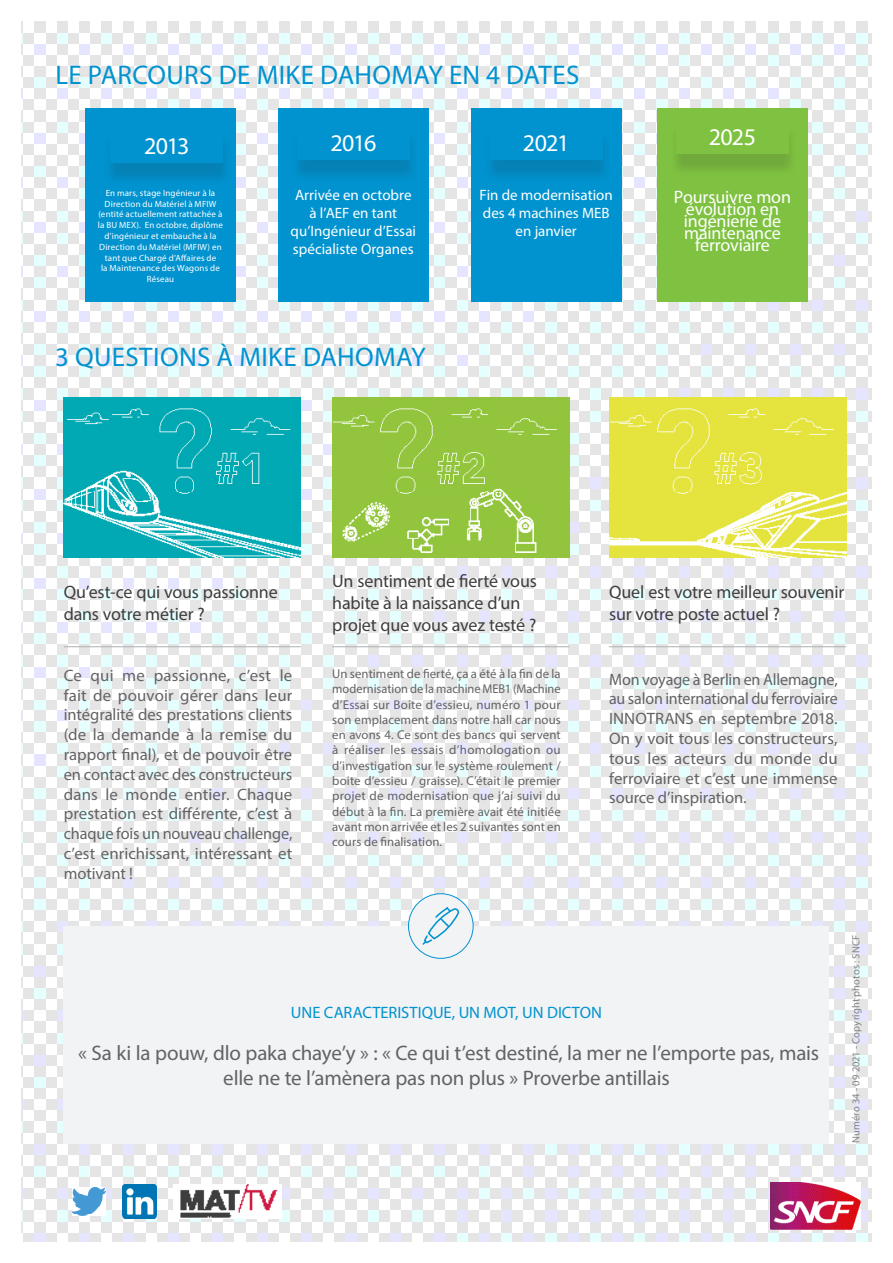
<style>
.page{position:relative;width:893px;height:1263px;background:#fff}
.page>*{position:absolute;margin:0;border:0;box-sizing:border-box;transform-origin:0 0}
.t1{font:27px "Myriad Pro";letter-spacing:.01em;color:#0093d0}
.t2{font:24px "Myriad Pro";letter-spacing:-.035em;color:#fff}
.t3{font:21px/25.2px "Myriad Pro";letter-spacing:-.01em;color:#636366;text-align:center}
.t4{font:18px/21.6px "Myriad Pro";letter-spacing:-.01em;color:#3e3e3f}
.t5{font:18px "Myriad Pro";letter-spacing:-.01em;color:#fff}
.t6{font:16.5px/19.8px "Myriad Pro";color:#636366;text-align:justify}
.t7{font:16.5px "Myriad Pro";color:#0093d0}
.t8{font:15px/18px "Myriad Pro";color:#fff;text-align:center}
.t9{font:12.75px/15.3px "Myriad Pro";letter-spacing:.005em;color:#636366;text-align:justify}
.t10{font:10.5px "Myriad Pro";letter-spacing:.01em;color:#808285}
.t11{font:9px/10.8px "Myriad Pro";letter-spacing:.02em;color:#fff;text-align:center}
</style>
<div class="page">
<img style="left:21px;top:21px;width:851px;height:1221px">
<img style="left:771px;top:1183px;width:89px;height:46px">
<div style="left:85px;top:108px;width:151px;height:194px;background:#0093d0"></div>
<div style="left:64px;top:926px;width:765px;height:217px;background:#f2f3f4"></div>
<div style="left:278px;top:108px;width:151px;height:194px;background:#0093d0"></div>
<div style="left:471px;top:108px;width:151px;height:194px;background:#0093d0"></div>
<div style="left:657px;top:108px;width:151px;height:194px;background:#7fc241"></div>
<div style="left:104px;top:134px;width:128px;height:52px;background:#231f20;opacity:.15"></div>
<div style="left:111px;top:128px;width:112px;height:35px;background:#0093d0"></div>
<div style="left:290px;top:131px;width:129px;height:51px;background:#231f20;opacity:.15"></div>
<div style="left:297px;top:124px;width:113px;height:36px;background:#0093d0"></div>
<div style="left:483px;top:131px;width:129px;height:51px;background:#231f20;opacity:.15"></div>
<div style="left:490px;top:124px;width:112px;height:36px;background:#0093d0"></div>
<div style="left:669px;top:125px;width:129px;height:52px;background:#231f20;opacity:.15"></div>
<div style="left:676px;top:118px;width:113px;height:36px;background:#7fc241"></div>
<hr style="left:64px;top:646px;width:237px;height:1px;background:#adb1b1">
<hr style="left:332px;top:646px;width:237px;height:1px;background:#adb1b1">
<hr style="left:609px;top:646px;width:237px;height:1px;background:#adb1b1">
<img style="left:64px;top:397px;width:237px;height:160px">
<img style="left:332px;top:397px;width:237px;height:160px">
<img style="left:609px;top:397px;width:237px;height:160px">
<div style="left:408px;top:894px;width:65px;height:64px;background:#f2f3f4;border-radius:50%"></div>
<div style="left:408px;top:893px;width:65px;height:66px;border:1px solid #0093d0;border-radius:50%"></div>
<svg style="left:422px;top:907px;width:38px;height:38px"></svg>
<img style="left:72px;top:1187px;width:33px;height:28px">
<img style="left:123px;top:1185px;width:33px;height:33px">
<img style="left:173px;top:1185px;width:108px;height:33px">
<p class="t1" style="left:56px;top:58px;width:525px">LE PARCOURS DE MIKE DAHOMAY EN 4 DATES</p>
<p class="t2" style="left:144px;top:131px;width:47px">2013</p>
<p class="t2" style="left:330px;top:128px;width:47px">2016</p>
<p class="t2" style="left:523px;top:128px;width:48px">2021</p>
<p class="t2" style="left:709px;top:122px;width:49px">2025</p>
<p class="t11" style="left:98px;top:187px;width:127px">En mars, stage Ingénieur à la<br>Direction du Matériel à MFIW (entité actuellement rattachée à la BU MEX). En octobre, diplôme d’ingénieur et embauche à la<br>Direction du Matériel (MFIW) en tant que Chargé d’Affaires de<br>la Maintenance des Wagons de<br>Réseau</p>
<p class="t8" style="left:291px;top:186px;width:127px">Arrivée en octobre à l’AEF en tant qu’Ingénieur d’Essai spécialiste Organes</p>
<p class="t8" style="left:480px;top:186px;width:135px">Fin de modernisation des 4 machines MEB en janvier</p>
<p class="t5" style="left:674px;top:185px;width:119px">Poursuivre mon</p>
<p class="t5" style="left:686px;top:197px;width:95px">évolution en</p>
<p class="t5" style="left:684px;top:209px;width:99px">ingénierie de</p>
<p class="t5" style="left:684px;top:221px;width:98px">maintenance</p>
<p class="t5" style="left:695px;top:233px;width:76px">ferroviaire</p>
<p class="t1" style="left:55px;top:340px;width:372px">3 QUESTIONS À MIKE DAHOMAY</p>
<p class="t4" style="left:64px;top:581px;width:216px">Qu’est-ce qui vous passionne dans votre métier ?</p>
<p class="t4" style="left:332px;top:570px;width:206px">Un sentiment de fierté vous habite à la naissance d’un projet que vous avez testé ?</p>
<p class="t4" style="left:609px;top:581px;width:237px">Quel est votre meilleur souvenir sur votre poste actuel ?</p>
<p class="t6" style="left:64px;top:665px;width:230px">Ce qui me passionne, c’est le fait de pouvoir gérer dans leur intégralité des prestations clients (de la demande à la remise du rapport final), et de pouvoir être en contact avec des constructeurs dans le monde entier. Chaque prestation est différente, c’est à chaque fois un nouveau challenge, c’est enrichissant, intéressant et motivant !</p>
<p class="t9" style="left:332px;top:666px;width:230px">Un sentiment de fierté, ça a été à la fin de la modernisation de la machine MEB1 (Machine d’Essai sur Boite d’essieu, numéro 1 pour son emplacement dans notre hall car nous en avons 4. Ce sont des bancs qui servent à réaliser les essais d’homologation ou d’investigation sur le système roulement / boite d’essieu / graisse). C’était le premier projet de modernisation que j’ai suivi du début à la fin. La première avait été initiée avant mon arrivée et les 2 suivantes sont en cours de finalisation.</p>
<p class="t6" style="left:609px;top:669px;width:230px">Mon voyage à Berlin en Allemagne, au salon international du ferroviaire INNOTRANS en septembre 2018.<br>On y voit tous les constructeurs, tous les acteurs du monde du ferroviaire et c’est une immense source d’inspiration.</p>
<p class="t7" style="left:291px;top:1002px;width:313px">UNE CARACTERISTIQUE, UN MOT, UN DICTON</p>
<p class="t3" style="left:78px;top:1040px;width:742px">« Sa ki la pouw, dlo paka chaye’y » : « Ce qui t’est destiné, la mer ne l’emporte pas, mais elle ne te l’amènera pas non plus » Proverbe antillais</p>
<p class="t10" style="left:849px;top:1143px;width:210px;rotate:-90deg">Numéro 34 - 09 2021 - Copyright photos : SNCF</p>
</div>
